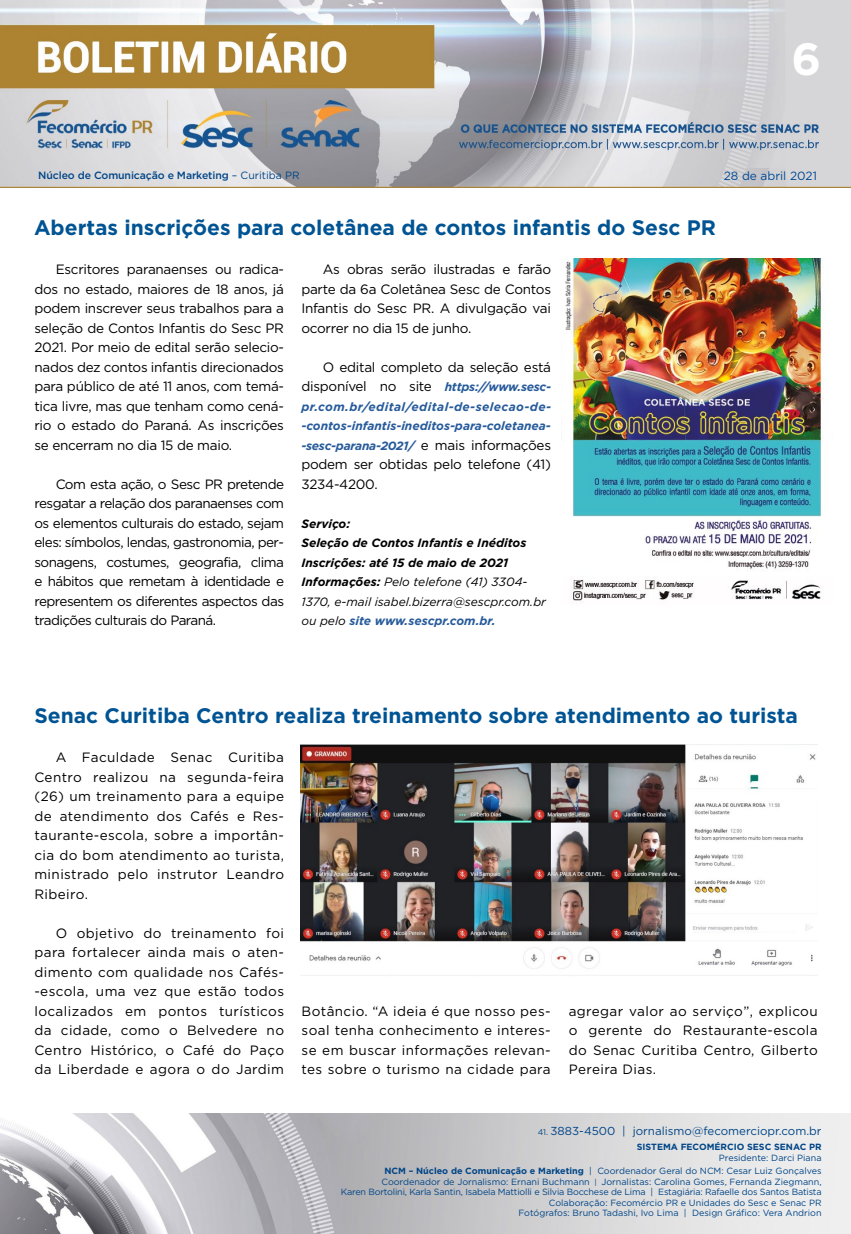
<style>
.page{position:relative;width:851px;height:1234px;background:#fff}
.page>*{position:absolute;margin:0;border:0;box-sizing:border-box;transform-origin:0 0}
.t1{font:700 45px "Gotham";color:#fff}
.t2{font:700 21px "Gotham";color:#005493}
.t3{font:13.5px/19.5px "Gotham";letter-spacing:-.02em;color:#000;text-align:justify}
.t4{font:italic 700 12px/19.5px "Gotham";color:#000}
.t5{font:italic 700 12px/19.5px "Gotham";color:#275b9b;text-align:justify}
.t6{font:11.85px "Gotham";color:#004a93}
.t7{font:11.55px "Gotham";color:#004587}
.t8{font:500 10.5px "Gotham";letter-spacing:-.01em;color:#004587}
.t9{font:9px/10.5px "Gotham";color:#004587;text-align:right}
.t10{font:700 9px "Gotham";color:#004587}
.s1{font-weight:400}
.s2{font-weight:400;font-style:normal;font-size:13.5px;color:#000}
.s3{color:#275b9b}
.s4{font-size:8.25px}
.s5{font-weight:700}
.s6{font-size:7.65px}
</style>
<div class="page">
<img style="left:0;top:0;width:850px;height:188px">
<img style="left:0;top:1113px;width:850px;height:120px">
<img style="left:561px;top:259px;width:261px;height:342px">
<img style="left:300px;top:744px;width:517px;height:232px">
<h1 class="t1" style="left:791px;top:29px;width:31px">6</h1>
<p class="t8" style="left:38px;top:168px;width:263px">Núcleo de Comunicação e Marketing <span class="s1">– Curitiba PR</span></p>
<p class="t6" style="left:723px;top:168px;width:95px">28 de abril 2021</p>
<h2 class="t2" style="left:34px;top:214px;width:683px">Abertas inscrições para coletânea de contos infantis do Sesc PR</h2>
<p class="t3" style="left:301px;top:259px;width:251px;text-indent:21px">As obras serão ilustradas e farão parte da 6a Coletânea Sesc de Contos Infantis do Sesc PR. A divulgação vai ocorrer no dia 15 de junho.</p>
<p class="t3" style="left:322px;top:357px;width:230px">O edital completo da seleção está</p>
<p class="t5" style="left:301px;top:377px;width:251px"><span class="s2">disponível no site</span> https://www.sesc&shy;pr.com.br/edital/edital-de-selecao-de--contos-infantis-ineditos-para-coletanea--sesc-parana-2021/ <span class="s2">e mais informações</span></p>
<p class="t3" style="left:301px;top:454px;width:251px">podem ser obtidas pelo telefone (41)<br>3234-4200.</p>
<p class="t4" style="left:301px;top:513px;width:246px">Serviço:<br>Seleção de Contos Infantis e Inéditos Inscrições: até 15 de maio de 2021<br>Informações: <span class="s1">Pelo telefone (41) 3304- 1370, e-mail isabel.bizerra@sescpr.com.br ou pelo</span> <span class="s3">site www.sescpr.com.br.</span></p>
<p class="t3" style="left:34px;top:259px;width:251px;text-indent:21px">Escritores paranaenses ou radica&shy;dos no estado, maiores de 18 anos, já podem inscrever seus trabalhos para a seleção de Contos Infantis do Sesc PR 2021. Por meio de edital serão selecio&shy;nados dez contos infantis direcionados para público de até 11 anos, com temá&shy;tica livre, mas que tenham como cená&shy;rio o estado do Paraná. As inscrições se encerram no dia 15 de maio.</p>
<p class="t3" style="left:34px;top:474px;width:251px;text-indent:21px">Com esta ação, o Sesc PR pretende resgatar a relação dos paranaenses com os elementos culturais do estado, sejam eles: símbolos, lendas, gastronomia, per&shy;sonagens, costumes, geografia, clima e hábitos que remetam à identidade e representem os diferentes aspectos das tradições culturais do Paraná.</p>
<h2 class="t2" style="left:34px;top:701px;width:765px">Senac Curitiba Centro realiza treinamento sobre atendimento ao turista</h2>
<p class="t3" style="left:34px;top:747px;width:251px;text-indent:21px">A Faculdade Senac Curitiba Centro realizou na segunda-feira (26) um treinamento para a equipe de atendimento dos Cafés e Res&shy;taurante-escola, sobre a importân&shy;cia do bom atendimento ao turista, ministrado pelo instrutor Leandro Ribeiro.</p>
<p class="t3" style="left:34px;top:922px;width:251px;text-indent:21px">O objetivo do treinamento foi para fortalecer ainda mais o aten&shy;dimento com qualidade nos Cafés--escola, uma vez que estão todos localizados em pontos turísticos da cidade, como o Belvedere no Centro Histórico, o Café do Paço da Liberdade e agora o do Jardim</p>
<p class="t3" style="left:301px;top:1000px;width:250px">Botâncio. “A ideia é que nosso pes&shy;soal tenha conhecimento e interes&shy;se em buscar informações relevan&shy;tes sobre o turismo na cidade para</p>
<p class="t3" style="left:568px;top:1000px;width:250px">agregar valor ao serviço”, explicou o gerente do Restaurante-escola do Senac Curitiba Centro, Gilberto Pereira Dias.</p>
<p class="t7" style="left:537px;top:1123px;width:285px"><span class="s4">41.</span> 3883-4500 | jornalismo@fecomerciopr.com.br</p>
<p class="t10" style="left:636px;top:1140px;width:186px">SISTEMA FECOMÉRCIO SESC SENAC PR</p>
<p class="t9" style="left:384px;top:1150px;width:438px;line-height:13.5px">Presidente: Darci Piana<br><span class="s5">NCM – Núcleo de Comunicação e Marketing</span> | Coordenador Geral do NCM: Cesar Luiz Gonçalves</p>
<p class="t9" style="left:341px;top:1175px;width:482px">Coordenador de Jornalismo: Ernani Buchmann <span class="s6">|</span> Jornalistas: Carolina Gomes, Fernanda Ziegmann,<br>Karen Bortolini, Karla Santin, Isabela Mattiolli e Silvia Bocchese de Lima | Estagiária: Rafaelle dos Santos Batista Colaboração: Fecomércio PR e Unidades do Sesc e Senac PR<br>Fotógrafos: Bruno Tadashi, Ivo Lima | Design Gráfico: Vera Andrion</p>
</div>
